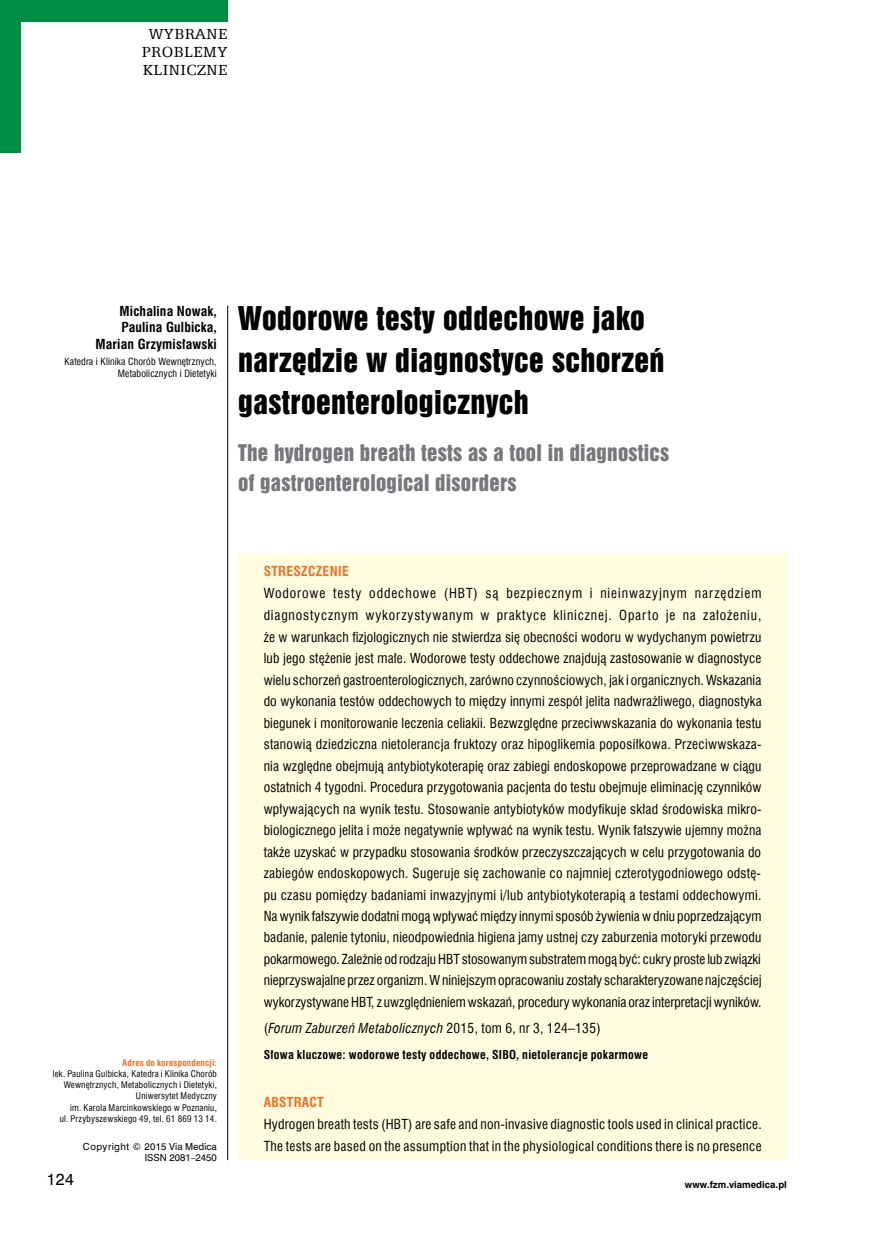
<style>
.page{position:relative;width:872px;height:1234px;background:#fff}
.page>*{position:absolute;margin:0;border:0;box-sizing:border-box;transform-origin:0 0}
.t1{font:30px/42px "Swis 921 EU";letter-spacing:.01em;color:#000}
.t2{font:21px/30px "Swis 921 EU";letter-spacing:.015em;color:#77787b}
.t3{font:16.5px/18px "Egyptian 505 EU";letter-spacing:.03em;color:#000;text-align:center}
.t4{font:15px "Swis 721 PL";color:#000}
.t5{font:13.5px/21.5px "Swis 721 Cn EU";letter-spacing:.02em;color:#000;text-align:justify}
.t6{font:italic 13.5px "Swis 721 Cn EU";letter-spacing:.025em;color:#000}
.t7{font:700 13.5px/16.5px "Swis 721 Cn EU";letter-spacing:.01em;color:#000;text-align:right}
.t8{font:700 13.5px "Swis 721 Cn EU";letter-spacing:.025em;color:#f36f21}
.t9{font:700 12px "Swis 721 Cn EU";letter-spacing:.025em;color:#000}
.t10{font:9.75px/11.9px "Swis 721 Cn EU";letter-spacing:.01em;color:#000;text-align:right}
.t11{font:9px/11.1px "Swis 721 Cn EU";letter-spacing:.025em;color:#000;text-align:right}
.t12{font:9px/10.8px "Swis 721 PL";color:#000;text-align:right}
.t13{font:700 9px "Swis 721 Cn EU";letter-spacing:.025em;color:#f36f21}
.t14{font:700 9px "Swis 721 PL";color:#000}
.s1{font-style:normal}
</style>
<div class="page">
<hr style="left:227px;top:305px;width:1px;height:854px;background:#000">
<div style="left:0;top:0;width:227px;height:21px;background:#008c44"></div>
<div style="left:0;top:0;width:21px;height:153px;background:#008c44"></div>
<div style="left:238px;top:553px;width:549px;height:606px;background:#fffcdf"></div>
<p class="t3" style="left:142px;top:25px;width:87px">WYBRANE<br>PROBLEMY<br>KLINICZNE</p>
<p class="t7" style="left:95px;top:303px;width:123px">Michalina Nowak,<br>Paulina Gulbicka,<br>Marian Grzymisławski</p>
<p class="t10" style="left:64px;top:355px;width:154px">Katedra i Klinika Chorób Wewnętrznych,<br>Metabolicznych i Dietetyki</p>
<h1 class="t1" style="left:238px;top:296px;width:428px">Wodorowe testy oddechowe jako narzędzie w diagnostyce schorzeń gastroenterologicznych</h1>
<h2 class="t2" style="left:238px;top:437px;width:432px">The hydrogen breath tests as a tool in diagnostics of gastroenterological disorders</h2>
<p class="t13" style="left:122px;top:1057px;width:96px">Adres do korespondencji:</p>
<p class="t11" style="left:53px;top:1068px;width:166px">lek. Paulina Gulbicka, Katedra i Klinika Chorób Wewnętrznych, Metabolicznych i Dietetyki, Uniwersytet Medyczny<br>im. Karola Marcinkowskiego w Poznaniu,<br>ul. Przybyszewskiego 49, tel. 61 869 13 14.</p>
<p class="t4" style="left:47px;top:1169px;width:29px">124</p>
<p class="t12" style="left:83px;top:1141px;width:135px">Copyright © 2015 Via Medica<br>ISSN 2081–2450</p>
<p class="t8" style="left:264px;top:563px;width:86px">Streszczenie</p>
<p class="t5" style="left:264px;top:582px;width:499px">Wodorowe testy oddechowe (HBT) są bezpiecznym i nieinwazyjnym narzędziem diagnostycznym wykorzystywanym w praktyce klinicznej. Oparto je na założeniu, że w warunkach fizjologicznych nie stwierdza się obecności wodoru w wydychanym powietrzu lub jego stężenie jest małe. Wodorowe testy oddechowe znajdują zastosowanie w diagnostyce wielu schorzeń gastroenterologicznych, zarówno czynnościowych, jak i organicznych. Wskazania do wykonania testów oddechowych to między innymi zespół jelita nadwrażliwego, diagnostyka biegunek i monitorowanie leczenia celiakii. Bezwzględne przeciwwskazania do wykonania testu stanowią dziedziczna nietolerancja fruktozy oraz hipoglikemia poposiłkowa. Przeciwwskaza&shy;nia względne obejmują antybiotykoterapię oraz zabiegi endoskopowe przeprowadzane w ciągu ostatnich 4 tygodni. Procedura przygotowania pacjenta do testu obejmuje eliminację czynników wpływających na wynik testu. Stosowanie antybiotyków modyfikuje skład środowiska mikro&shy;biologicznego jelita i może negatywnie wpływać na wynik testu. Wynik fałszywie ujemny można także uzyskać w przypadku stosowania środków przeczyszczających w celu przygotowania do zabiegów endoskopowych. Sugeruje się zachowanie co najmniej czterotygodniowego odstę&shy;pu czasu pomiędzy badaniami inwazyjnymi i/lub antybiotykoterapią a testami oddechowymi.<br>Na wynik fałszywie dodatni mogą wpływać między innymi sposób żywienia w dniu poprzedzającym badanie, palenie tytoniu, nieodpowiednia higiena jamy ustnej czy zaburzenia motoryki przewodu pokarmowego. Zależnie od rodzaju HBT stosowanym substratem mogą być: cukry proste lub związki nieprzyswajalne przez organizm. W niniejszym opracowaniu zostały scharakteryzowane najczęściej wykorzystywane HBT, z uwzględnieniem wskazań, procedury wykonania oraz interpretacji wyników.</p>
<p class="t6" style="left:264px;top:1019px;width:338px"><span class="s1">(</span>Forum Zaburzeń Metabolicznych <span class="s1">2015, tom 6, nr 3, 124–135)</span></p>
<p class="t9" style="left:264px;top:1047px;width:386px">Słowa kluczowe: wodorowe testy oddechowe, SIBO, nietolerancje pokarmowe</p>
<p class="t8" style="left:264px;top:1093px;width:62px">Abstract</p>
<p class="t5" style="left:264px;top:1112px;width:499px">Hydrogen breath tests (HBT) are safe and non-invasive diagnostic tools used in clinical practice.<br>The tests are based on the assumption that in the physiological conditions there is no presence</p>
<p class="t14" style="left:685px;top:1178px;width:103px">www.fzm.viamedica.pl</p>
</div>
